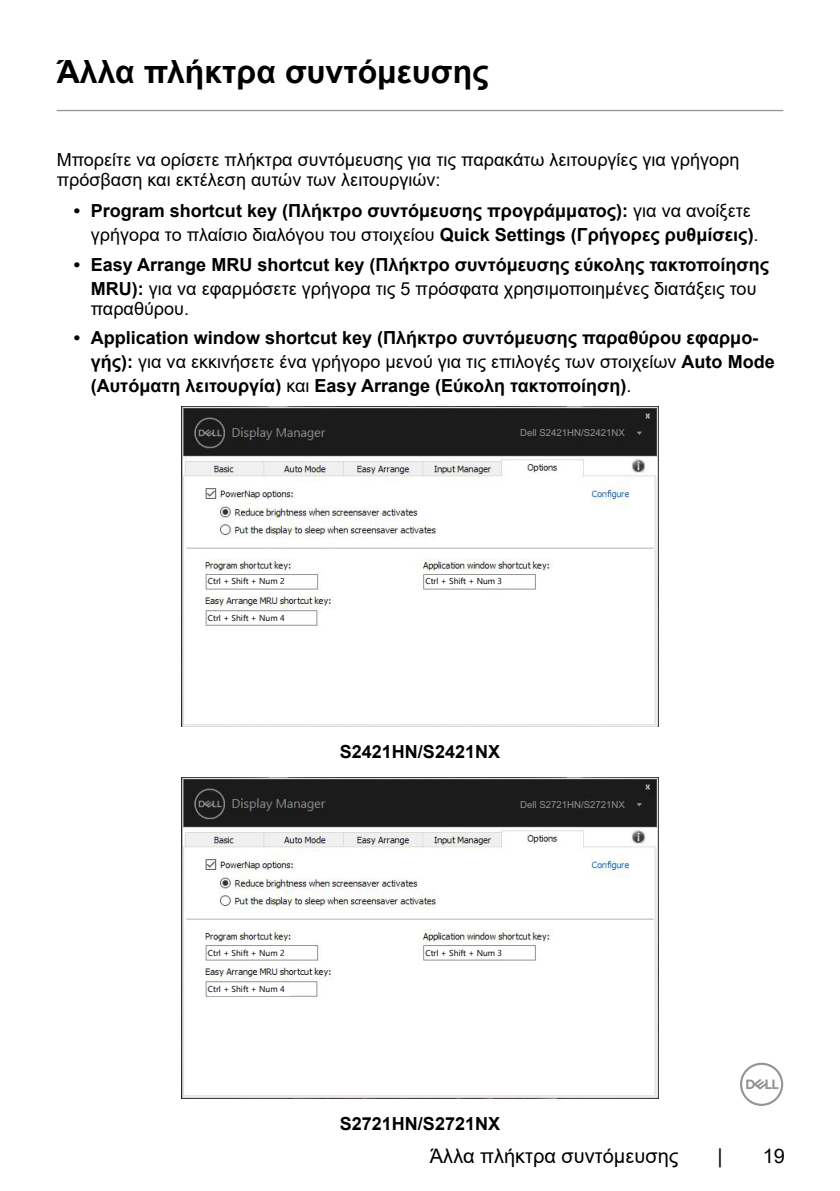
<style>
.page{position:relative;width:840px;height:1191px;background:#fff}
.page>*{position:absolute;margin:0;border:0;box-sizing:border-box;transform-origin:0 0}
.t1{font:700 32px "Arial";color:#000}
.t2{font:20px "Arial";color:#000}
.t3{font:700 18px/24px "Arial";color:#000}
.t4{font:18px/20px "Arial";color:#000}
.t5{font:9.6px "Arial";color:#939393}
.t6{font:8.6px "Ebrima";color:#000}
.s1{font-weight:400}
</style>
<div class="page">
<svg style="left:740px;top:1062px;width:42px;height:44px"></svg>
<hr style="left:57px;top:110px;width:725px;height:1px;background:#939598">
<img style="left:182px;top:406px;width:475px;height:320px">
<div style="left:540px;top:428px;width:103px;height:11px;background:#1b1b1b"></div>
<svg style="left:636px;top:431px;width:5px;height:4px"></svg>
<div style="left:208px;top:575px;width:65px;height:12px;background:#fff"></div>
<div style="left:425px;top:575px;width:82px;height:12px;background:#fff"></div>
<div style="left:208px;top:612px;width:81px;height:12px;background:#fff"></div>
<img style="left:182px;top:778px;width:475px;height:320px">
<div style="left:540px;top:800px;width:103px;height:11px;background:#1b1b1b"></div>
<svg style="left:636px;top:803px;width:5px;height:3px"></svg>
<div style="left:208px;top:947px;width:65px;height:11px;background:#fff"></div>
<div style="left:425px;top:947px;width:82px;height:11px;background:#fff"></div>
<div style="left:208px;top:983px;width:81px;height:12px;background:#fff"></div>
<h1 class="t1" style="left:57px;top:49px;width:433px">Άλλα πλήκτρα συντόμευσης</h1>
<p class="t4" style="left:57px;top:149px;width:683px">Μπορείτε να ορίσετε πλήκτρα συντόμευσης για τις παρακάτω λειτουργίες για γρήγορη πρόσβαση και εκτέλεση αυτών των λειτουργιών:</p>
<p class="t3" style="left:91px;top:199px;width:669px;text-indent:-17px">• Program shortcut key (Πλήκτρο συντόμευσης προγράμματος): <span class="s1">για να ανοίξετε γρήγορα το πλαίσιο διαλόγου του στοιχείου</span> Quick Settings (Γρήγορες ρυθμίσεις)<span class="s1">.</span></p>
<p class="t3" style="left:74px;top:252px;width:696px;text-align:center">• Easy Arrange MRU shortcut key (Πλήκτρο συντόμευσης εύκολης τακτοποίησης<br>MRU): <span class="s1">για να εφαρμόσετε γρήγορα τις 5 πρόσφατα χρησιμοποιημένες διατάξεις του</span></p>
<p class="t4" style="left:91px;top:298px;width:100px">παραθύρου.</p>
<p class="t3" style="left:91px;top:326px;width:685px;text-indent:-17px">• Application window shortcut key (Πλήκτρο συντόμευσης παραθύρου εφαρμο&shy;γής): <span class="s1">για να εκκινήσετε ένα γρήγορο μενού για τις επιλογές των στοιχείων</span> Auto Mode (Αυτόματη λειτουργία) <span class="s1">και</span> Easy Arrange (Εύκολη τακτοποίηση)<span class="s1">.</span></p>
<p class="t5" style="left:520px;top:427px;width:106px">Dell S2421HN/S2421NX</p>
<p class="t6" style="left:208px;top:575px;width:78px">Ctrl + Shift + Num 2</p>
<p class="t6" style="left:425px;top:575px;width:78px">Ctrl + Shift + Num 3</p>
<p class="t6" style="left:208px;top:611px;width:78px">Ctrl + Shift + Num 4</p>
<p class="t3" style="left:339px;top:740px;width:162px">S2421HN/S2421NX</p>
<p class="t5" style="left:520px;top:798px;width:106px">Dell S2721HN/S2721NX</p>
<p class="t6" style="left:208px;top:946px;width:78px">Ctrl + Shift + Num 2</p>
<p class="t6" style="left:425px;top:946px;width:78px">Ctrl + Shift + Num 3</p>
<p class="t6" style="left:208px;top:983px;width:78px">Ctrl + Shift + Num 4</p>
<p class="t3" style="left:339px;top:1111px;width:162px">S2721HN/S2721NX</p>
<p class="t2" style="left:429px;top:1141px;width:250px">Άλλα πλήκτρα συντόμευσης</p>
<p class="t2" style="left:717px;top:1141px;width:7px">|</p>
<p class="t2" style="left:762px;top:1141px;width:24px">19</p>
</div>
